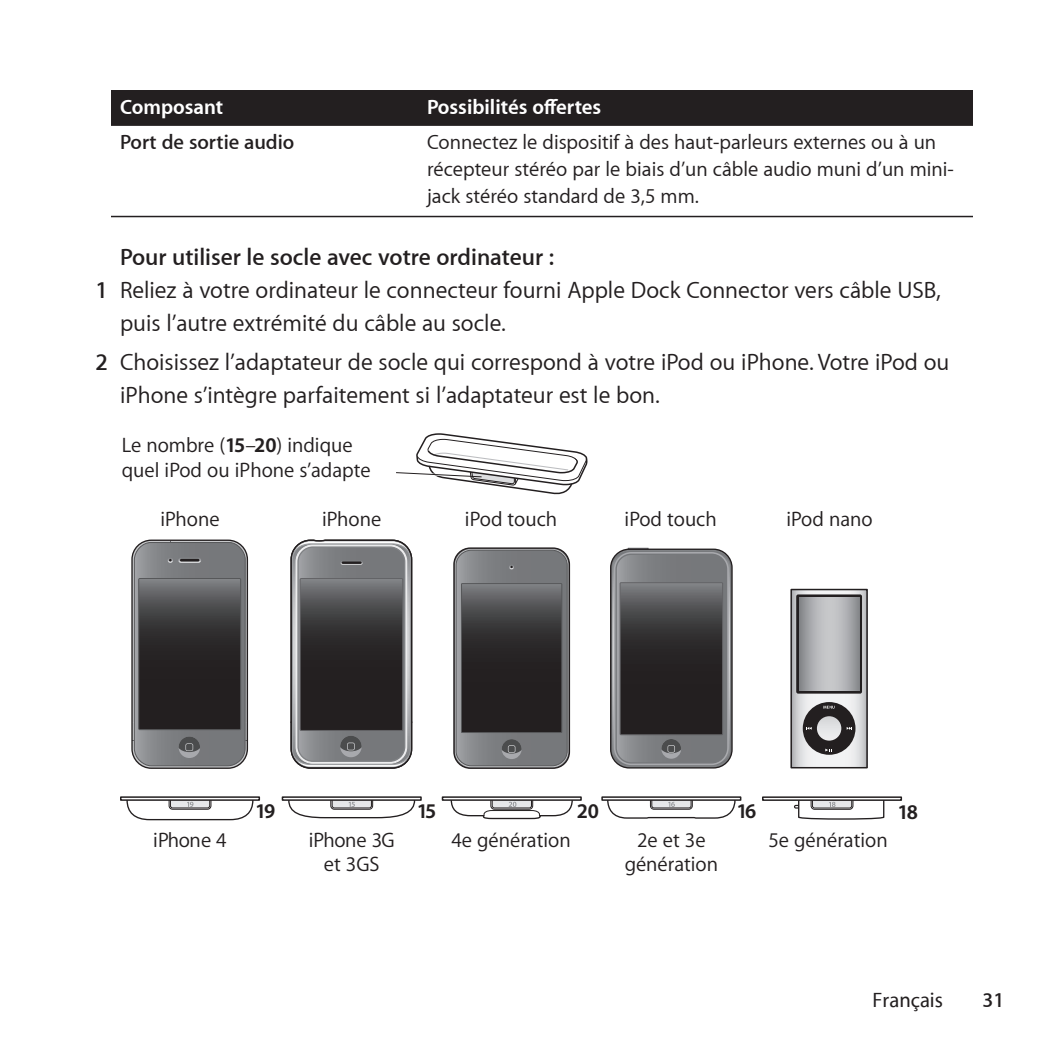
<style>
.page{position:relative;width:1063px;height:1063px;background:#fff}
.page>*{position:absolute;margin:0;border:0;box-sizing:border-box;transform-origin:0 0}
.t1{font:24px/33px "Myriad Set Text";color:#231f20}
.t2{font:600 24px "Myriad Set";color:#231f20}
.t3{font:21px/27px "Myriad Set Text";color:#231f20}
.t4{font:700 21px "Myriad Set";color:#fff}
.t5{font:600 21px "Myriad Set";color:#231f20}
.t6{font:700 21px "Myriad Set";letter-spacing:-.1em;color:#231f20}
.t7{font:500 21px "Myriad Set";color:#231f20}
.s1{font-family:"Myriad Set";font-weight:600}
.s2{font-family:"Myriad Set";font-weight:700}
</style>
<div class="page">
<div style="left:111px;top:90px;width:862px;height:36px;background:#231f20"></div>
<hr style="left:111px;top:216px;width:307px;height:1px;background:#231f20">
<hr style="left:418px;top:216px;width:555px;height:1px;background:#231f20">
<svg style="left:396px;top:433px;width:192px;height:62px"></svg>
<svg style="left:442px;top:796px;width:140px;height:5px"></svg>
<div style="left:282px;top:796px;width:140px;height:5px;border:2px solid #231f20"></div>
<div style="left:762px;top:796px;width:140px;height:5px;border:2px solid #231f20"></div>
<svg style="left:450px;top:799px;width:124px;height:21px"></svg>
<div style="left:601px;top:796px;width:140px;height:5px;border:2px solid #231f20"></div>
<div style="left:610px;top:549px;width:123px;height:220px;border:1px solid #231f20;border-radius:18px"></div>
<svg style="left:611px;top:547px;width:121px;height:219px;background:#565658"></svg>
<div style="left:620px;top:582px;width:103px;height:153px;border:1px solid #636366"></div>
<svg style="left:606px;top:799px;width:130px;height:20px"></svg>
<svg style="left:413px;top:799px;width:3px;height:9px"></svg>
<svg style="left:126px;top:539px;width:287px;height:282px"></svg>
<div style="left:120px;top:796px;width:140px;height:5px;border:2px solid #231f20"></div>
<svg style="left:168px;top:799px;width:44px;height:11px"></svg>
<svg style="left:793px;top:592px;width:72px;height:173px"></svg>
<div style="left:790px;top:589px;width:78px;height:179px;border:2px solid #231f20"></div>
<svg style="left:796px;top:594px;width:66px;height:100px"></svg>
<div style="left:803px;top:702px;width:52px;height:53px;background:#231f20;border-radius:50%"></div>
<svg style="left:817px;top:716px;width:24px;height:25px"></svg>
<svg style="left:806px;top:727px;width:6px;height:3px"></svg>
<svg style="left:847px;top:727px;width:5px;height:3px"></svg>
<svg style="left:823px;top:706px;width:12px;height:3px"></svg>
<svg style="left:799px;top:598px;width:60px;height:92px;background:#aeafb2"></svg>
<svg style="left:793px;top:799px;width:92px;height:21px"></svg>
<svg style="left:132px;top:540px;width:115px;height:228px;background:#545355"></svg>
<div style="left:453px;top:547px;width:117px;height:222px;border:1px solid #231f20;border-radius:16px"></div>
<svg style="left:456px;top:550px;width:111px;height:216px;background:#504f51"></svg>
<div style="left:508px;top:745px;width:7px;height:8px;background:#a3a4a6;border-radius:2px"></div>
<div style="left:508px;top:746px;width:7px;height:6px;background:#4b4c4d"></div>
<p class="t4" style="left:120px;top:94px;width:105px">Composant</p>
<p class="t4" style="left:427px;top:94px;width:176px">Possibilités offertes</p>
<p class="t5" style="left:120px;top:129px;width:176px">Port de sortie audio</p>
<p class="t3" style="left:427px;top:128px;width:528px">Connectez le dispositif à des haut-parleurs externes ou à un récepteur stéréo par le biais d’un câble audio muni d’un mini&shy;jack stéréo standard de 3,5 mm.</p>
<p class="t2" style="left:120px;top:242px;width:436px">Pour utiliser le socle avec votre ordinateur :</p>
<p class="t1" style="left:120px;top:273px;width:822px;text-indent:-24px"><span class="s1">1</span> Reliez à votre ordinateur le connecteur fourni Apple Dock Connector vers câble USB, puis l’autre extrémité du câble au socle.</p>
<p class="t1" style="left:120px;top:345px;width:831px;text-indent:-24px"><span class="s1">2</span> Choisissez l’adaptateur de socle qui correspond à votre iPod ou iPhone. Votre iPod ou iPhone s’intègre parfaitement si l’adaptateur est le bon.</p>
<p class="t3" style="left:122px;top:432px;width:250px;line-height:25.2px">Le nombre (<span class="s2">15</span>–<span class="s2">20</span>) indique quel iPod ou iPhone s’adapte</p>
<p class="t3" style="left:322px;top:505px;width:61px">iPhone</p>
<p class="t3" style="left:465px;top:505px;width:94px">iPod touch</p>
<p class="t3" style="left:786px;top:505px;width:88px">iPod nano</p>
<p class="t3" style="left:160px;top:505px;width:61px">iPhone</p>
<p class="t3" style="left:625px;top:505px;width:94px">iPod touch</p>
<p class="t3" style="left:153px;top:826px;width:75px">iPhone 4</p>
<p class="t6" style="left:255px;top:798px;width:22px">19</p>
<p class="t3" style="left:309px;top:828px;width:87px;line-height:24px;text-align:center">iPhone 3G et 3GS</p>
<p class="t6" style="left:417px;top:798px;width:21px">15</p>
<p class="t6" style="left:577px;top:798px;width:24px">20</p>
<p class="t6" style="left:736px;top:798px;width:22px">16</p>
<p class="t3" style="left:451px;top:826px;width:121px">4e génération</p>
<p class="t3" style="left:768px;top:826px;width:121px">5e génération</p>
<p class="t3" style="left:625px;top:828px;width:95px;line-height:24px;text-align:center">2e et 3e génération</p>
<p class="t6" style="left:897px;top:798px;width:22px">18</p>
<p class="t7" style="left:873px;top:987px;width:72px">Français</p>
<p class="t5" style="left:983px;top:987px;width:23px">31</p>
</div>
